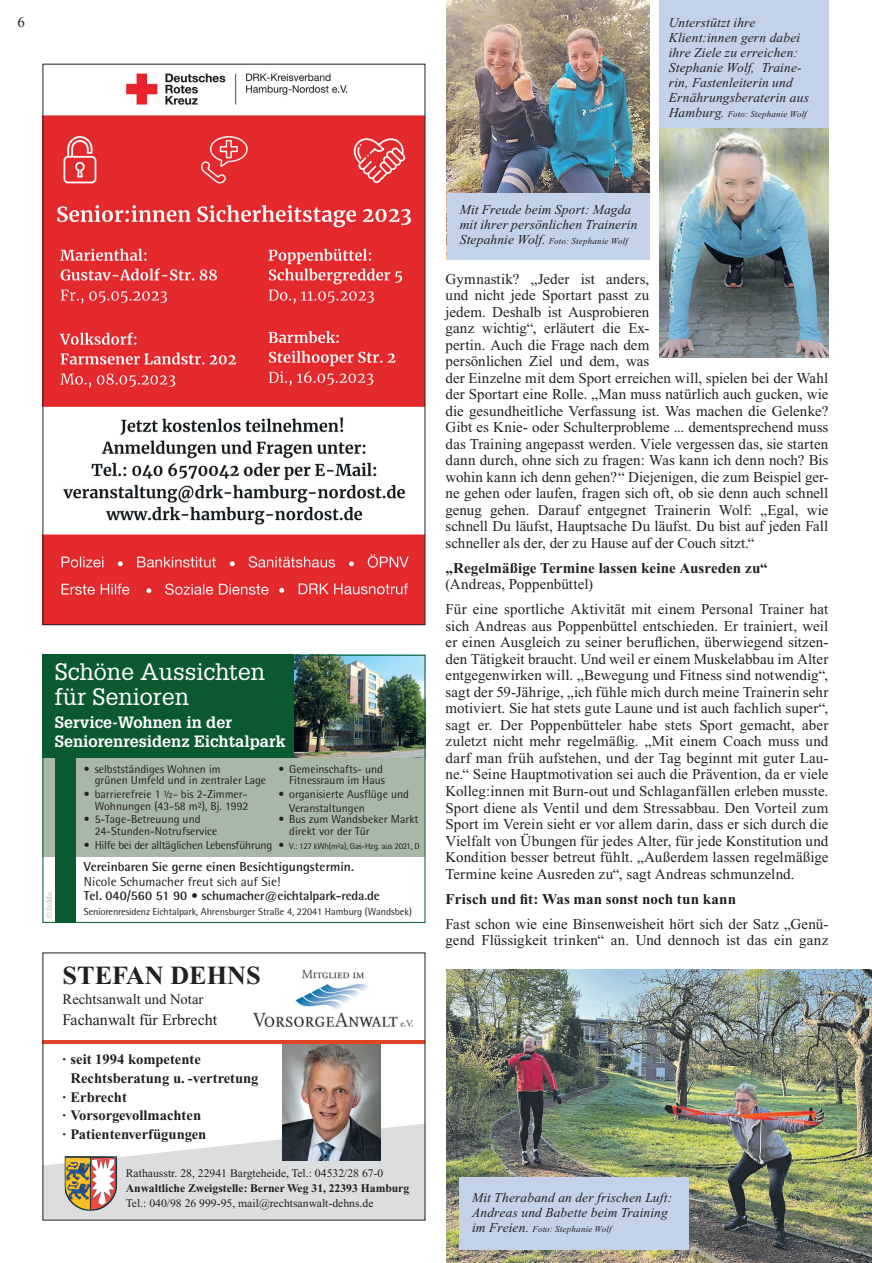
<style>
.page{position:relative;width:872px;height:1263px;background:#fff}
.page>*{position:absolute;margin:0;border:0;box-sizing:border-box;transform-origin:0 0}
.t1{font:700 26.1px "Times New Roman";color:#231f20}
.t2{font:23.25px/24.8px "Glypha";color:#fff}
.t3{font:700 16.05px/18.9px "Glypha";color:#fff}
.t4{font:16.05px "Times New Roman";color:#231f20}
.t5{font:15px/16.5px "Times New Roman";color:#231f20}
.t6{font:700 15px "Times New Roman";letter-spacing:.005em;color:#231f20}
.t7{font:700 14.55px "Times New Roman";color:#231f20}
.t8{font:14.55px "Times New Roman";color:#231f20}
.t9{font:italic 13.5px/15px "Times New Roman";letter-spacing:.01em;color:#231f20}
.t10{font:700 13.05px "Agfa Rotis Semisans";color:#231f20}
.t11{font:13.05px "Agfa Rotis Semisans";color:#231f20}
.t12{font:11.7px/11.7px "Agfa Rotis Semisans";color:#231f20}
.t13{font:11.7px "Times New Roman";color:#231f20}
.t14{font:700 11.7px "Times New Roman";color:#231f20}
.t15{font:11.7px "Agfa Rotis Semisans";letter-spacing:-.02em;color:#231f20}
.t16{font:10.2px "Agfa Rotis Semisans";letter-spacing:-.015em;color:#231f20}
.t17{font:italic 9px "Times New Roman";letter-spacing:.015em;color:#231f20}
.t18{font:8.7px "Agfa Rotis Semisans";letter-spacing:-.025em;color:#231f20}
.t19{font:7.35px "Glypha";color:#bcbdc0}
.s1{font-size:13.5px}
.s2{font-size:11.7px}
</style>
<div class="page">
<img style="left:45px;top:73px;width:378px;height:550px">
<img style="left:446px;top:969px;width:426px;height:294px">
<img style="left:446px;top:0;width:203px;height:193px">
<img style="left:659px;top:128px;width:169px;height:230px">
<div style="left:446px;top:193px;width:203px;height:67px;background:#c3d2e9"></div>
<div style="left:659px;top:0;width:169px;height:128px;background:#c3d2e9"></div>
<div style="left:460px;top:1177px;width:229px;height:73px;background:#c3d2e9"></div>
<div style="left:43px;top:655px;width:252px;height:103px;background:#0b5a2f"></div>
<div style="left:43px;top:758px;width:382px;height:99px;background:#a8b8a6"></div>
<div style="left:55px;top:758px;width:21px;height:165px;background:#0b5a2f"></div>
<img style="left:295px;top:657px;width:128px;height:101px">
<div style="left:43px;top:655px;width:382px;height:268px;border:1px solid #0b5a2f"></div>
<svg style="left:45px;top:1123px;width:378px;height:95px"></svg>
<img style="left:253px;top:970px;width:159px;height:56px">
<img style="left:65px;top:1155px;width:52px;height:2px">
<img style="left:65px;top:1157px;width:52px;height:54px">
<img style="left:283px;top:1044px;width:98px;height:116px">
<hr style="left:43px;top:1040px;width:382px;height:4px;background:#e04425">
<p class="t5" style="left:17px;top:14px;width:9px">6</p>
<p class="t9" style="left:669px;top:15px;width:142px">Unterstützt ihre<br>Klient:innen gern dabei ihre Ziele zu erreichen:<br>Stephanie Wolf, Traine&shy;rin, Fastenleiterin und<br>Ernährungsberaterin aus</p>
<p class="t17" style="left:669px;top:109px;width:139px"><span class="s1">Hamburg.</span> Foto: Stephanie Wolf</p>
<h2 class="t2" style="left:55px;top:659px;width:212px">Schöne Aussichten für Senioren</h2>
<p class="t3" style="left:55px;top:712px;width:232px">Service-Wohnen in der<br>Seniorenresidenz Eichtalpark</p>
<p class="t12" style="left:95px;top:763px;width:173px;text-indent:-11px">• selbstständiges Wohnen im<br>grünen Umfeld und in zentraler Lage</p>
<p class="t12" style="left:84px;top:788px;width:166px;text-align:right">• barrierefreie 1 ½- bis 2-Zimmer-<br>Wohnungen (43-58 m²), Bj. 1992</p>
<p class="t12" style="left:95px;top:813px;width:124px;text-indent:-11px">• 5-Tage-Betreuung und<br>24-Stunden-Notrufservice</p>
<p class="t15" style="left:84px;top:838px;width:190px">• Hilfe bei der alltäglichen Lebensführung</p>
<p class="t12" style="left:278px;top:763px;width:108px;text-align:right">• Gemeinschafts- und<br>Fitnessraum im Haus</p>
<p class="t12" style="left:289px;top:787px;width:121px;line-height:13.6px;text-indent:-11px">• organisierte Ausflüge und<br>Veranstaltungen</p>
<p class="t12" style="left:289px;top:813px;width:131px;text-indent:-11px">• Bus zum Wandsbeker Markt direkt vor der Tür</p>
<p class="t18" style="left:278px;top:840px;width:143px"><span class="s2">•</span> V.: 127 kWh(m²a), Gas-Hzg. aus 2021, D</p>
<p class="t19" style="left:45px;top:918px;width:28px;rotate:-90deg">© SeMa</p>
<p class="t10" style="left:84px;top:859px;width:271px">Vereinbaren Sie gerne einen Besichtigungstermin.</p>
<p class="t11" style="left:84px;top:873px;width:198px">Nicole Schumacher freut sich auf Sie!</p>
<p class="t10" style="left:84px;top:888px;width:297px">Tel. 040/560 51 90 • schumacher@eichtalpark-reda.de</p>
<p class="t16" style="left:84px;top:905px;width:329px">Seniorenresidenz Eichtalpark, Ahrensburger Straße 4, 22041 Hamburg (Wandsbek)</p>
<h1 class="t1" style="left:63px;top:961px;width:200px">STEFAN DEHNS</h1>
<p class="t8" style="left:63px;top:992px;width:142px">Rechtsanwalt und Notar</p>
<p class="t4" style="left:63px;top:1011px;width:156px">Fachanwalt für Erbrecht</p>
<p class="t7" style="left:63px;top:1051px;width:140px">· seit 1994 kompetente</p>
<p class="t7" style="left:71px;top:1070px;width:189px">Rechtsberatung u. -vertretung</p>
<p class="t7" style="left:63px;top:1088px;width:66px">· Erbrecht</p>
<p class="t7" style="left:63px;top:1107px;width:140px">· Vorsorgevollmachten</p>
<p class="t7" style="left:63px;top:1126px;width:145px">· Patientenverfügungen</p>
<p class="t13" style="left:126px;top:1167px;width:259px">Rathausstr. 28, 22941 Bargteheide, Tel.: 04532/28 67-0</p>
<p class="t14" style="left:126px;top:1181px;width:285px">Anwaltliche Zweigstelle: Berner Weg 31, 22393 Hamburg</p>
<p class="t13" style="left:126px;top:1196px;width:249px">Tel.: 040/98 26 999-95, mail@rechtsanwalt-dehns.de</p>
<p class="t9" style="left:460px;top:202px;width:179px">Mit Freude beim Sport: Magda mit ihrer persönlichen Trainerin</p>
<p class="t17" style="left:460px;top:236px;width:170px"><span class="s1">Stepahnie Wolf.</span> Foto: Stephanie Wolf</p>
<p class="t5" style="left:445px;top:271px;width:384px">Gymnastik? „Jeder ist anders,<br>und nicht jede Sportart passt zu<br>jedem. Deshalb ist Ausprobieren<br>ganz wichtig“, erläutert die Ex-<br>pertin. Auch die Frage nach dem<br>persönlichen Ziel und dem, was<br>der Einzelne mit dem Sport erreichen will, spielen bei der Wahl der Sportart eine Rolle. „Man muss natürlich auch gucken, wie die gesundheitliche Verfassung ist. Was machen die Gelenke?<br>Gibt es Knie- oder Schulterprobleme ... dementsprechend muss das Training angepasst werden. Viele vergessen das, sie starten dann durch, ohne sich zu fragen: Was kann ich denn noch? Bis wohin kann ich denn gehen?“ Diejenigen, die zum Beispiel ger&shy;ne gehen oder laufen, fragen sich oft, ob sie denn auch schnell genug gehen. Darauf entgegnet Trainerin Wolf: „Egal, wie schnell Du läufst, Hauptsache Du läufst. Du bist auf jeden Fall schneller als der, der zu Hause auf der Couch sitzt.“</p>
<p class="t6" style="left:445px;top:560px;width:324px">„Regelmäßige Termine lassen keine Ausreden zu“</p>
<p class="t5" style="left:445px;top:572px;width:384px;line-height:25px">(Andreas, Poppenbüttel)<br>Für eine sportliche Aktivität mit einem Personal Trainer hat</p>
<p class="t5" style="left:445px;top:618px;width:384px;text-align:justify">sich Andreas aus Poppenbüttel entschieden. Er trainiert, weil er einen Ausgleich zu seiner beruflichen, überwiegend sitzen&shy;den Tätigkeit braucht. Und weil er einem Muskelabbau im Alter entgegenwirken will. „Bewegung und Fitness sind notwendig“, sagt der 59-Jährige, „ich fühle mich durch meine Trainerin sehr motiviert. Sie hat stets gute Laune und ist auch fachlich super“, sagt er. Der Poppenbütteler habe stets Sport gemacht, aber zuletzt nicht mehr regelmäßig. „Mit einem Coach muss und darf man früh aufstehen, und der Tag beginnt mit guter Lau&shy;ne.“ Seine Hauptmotivation sei auch die Prävention, da er viele Kolleg:innen mit Burn-out und Schlaganfällen erleben musste.<br>Sport diene als Ventil und dem Stressabbau. Den Vorteil zum Sport im Verein sieht er vor allem darin, dass er sich durch die Vielfalt von Übungen für jedes Alter, für jede Konstitution und Kondition besser betreut fühlt. „Außerdem lassen regelmäßige Termine keine Ausreden zu“, sagt Andreas schmunzelnd.</p>
<p class="t6" style="left:445px;top:890px;width:292px">Frisch und fit: Was man sonst noch tun kann</p>
<p class="t5" style="left:445px;top:915px;width:384px">Fast schon wie eine Binsenweisheit hört sich der Satz „Genü&shy;gend Flüssigkeit trinken“ an. Und dennoch ist das ein ganz</p>
<p class="t9" style="left:472px;top:1190px;width:201px">Mit Theraband an der frischen Luft:<br>Andreas und Babette beim Training</p>
<p class="t17" style="left:472px;top:1224px;width:141px"><span class="s1">im Freien.</span> Foto: Stephanie Wolf</p>
</div>
